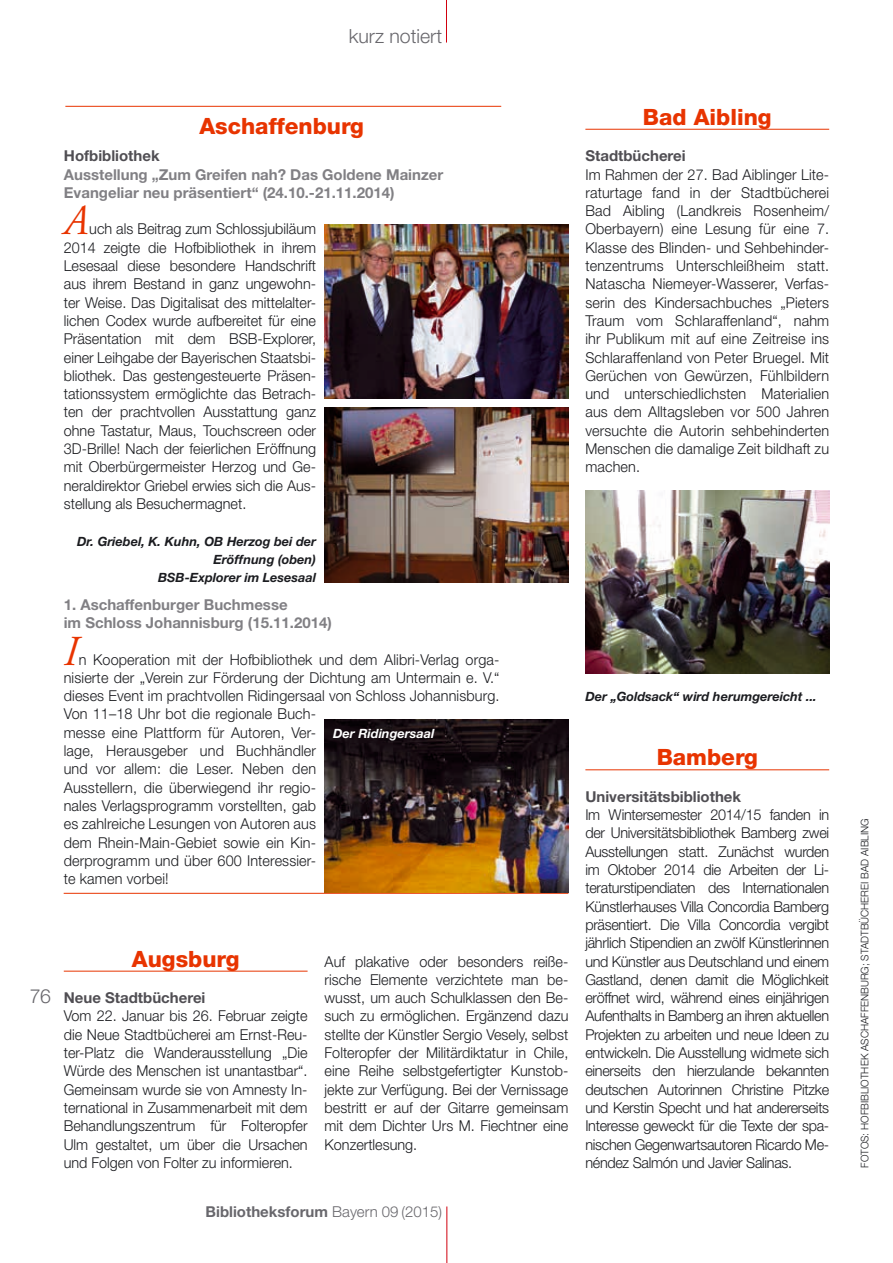
<style>
.page{position:relative;width:893px;height:1263px;background:#fff}
.page>*{position:absolute;margin:0;border:0;box-sizing:border-box;transform-origin:0 0}
.t1{font:italic 42.6px "Adobe Garamond";color:#e83400;scale:.96 1}
.t2{font:800 22.5px "Helvetica Neue";color:#e83400}
.t3{font:300 19.5px "Helvetica Neue";color:#68676c}
.t4{font:300 15px/18.3px "Helvetica Neue";letter-spacing:.01em;color:#1b1c20;text-align:justify;scale:.96 1}
.t5{font:700 15px/18.3px "Helvetica Neue";color:#818084}
.t6{font:700 15px "Helvetica Neue";color:#504e53}
.t7{font:700 15px "Helvetica Neue";color:#68676c}
.t8{font:italic 700 12.75px/18.3px "Helvetica Neue";color:#1b1c20;text-align:right}
.t9{font:italic 700 12.75px "Helvetica Neue";color:#fff}
.t10{font:300 10.5px "Helvetica Neue";color:#1b1c20;scale:.96 1}
.s1{font-weight:300}
</style>
<div class="page">
<hr style="left:446px;top:0;width:1px;height:43px;background:#d1010e">
<hr style="left:585px;top:129px;width:244px;height:1px;background:#e83400">
<hr style="left:585px;top:769px;width:244px;height:1px;background:#e83400">
<hr style="left:65px;top:106px;width:436px;height:1px;background:#e83400">
<hr style="left:64px;top:893px;width:504px;height:1px;background:#e83400">
<img style="left:325px;top:225px;width:243px;height:173px">
<img style="left:325px;top:407px;width:243px;height:175px">
<img style="left:325px;top:719px;width:243px;height:174px">
<hr style="left:64px;top:971px;width:244px;height:1px;background:#e83400">
<img style="left:585px;top:491px;width:244px;height:182px">
<hr style="left:446px;top:1206px;width:1px;height:57px;background:#d1010e">
<h3 class="t3" style="left:349px;top:24px;width:95px">kurz notiert</h3>
<h2 class="t2" style="left:199px;top:112px;width:166px">Aschaffenburg</h2>
<p class="t6" style="left:64px;top:147px;width:97px">Hofbibliothek</p>
<p class="t5" style="left:64px;top:165px;width:381px">Ausstellung „Zum Greifen nah? Das Goldene Mainzer<br>Evangeliar neu präsentiert“ (24.10.-21.11.2014)</p>
<h1 class="t1" style="left:64px;top:198px;width:27px">A</h1>
<p class="t4" style="left:64px;top:220px;width:264px;text-indent:25px">uch als Beitrag zum Schlossjubiläum 2014 zeigte die Hofbibliothek in ihrem Lesesaal diese besondere Handschrift aus ihrem Bestand in ganz ungewohn&shy;ter Weise. Das Digitalisat des mittelalter&shy;lichen Codex wurde aufbereitet für eine Präsentation mit dem BSB-Explorer, einer Leihgabe der Bayerischen Staatsbi&shy;bliothek. Das gestengesteuerte Präsen&shy;tationssystem ermöglichte das Betrach&shy;ten der prachtvollen Ausstattung ganz ohne Tastatur, Maus, Touchscreen oder 3D-Brille! Nach der feierlichen Eröffnung mit Oberbürgermeister Herzog und Ge&shy;neraldirektor Griebel erwies sich die Aus&shy;stellung als Besuchermagnet.</p>
<p class="t8" style="left:77px;top:532px;width:240px">Dr. Griebel, K. Kuhn, OB Herzog bei der<br>Eröffnung (oben)<br>BSB-Explorer im Lesesaal</p>
<p class="t5" style="left:64px;top:595px;width:270px">1. Aschaffenburger Buchmesse<br>im Schloss Johannisburg (15.11.2014)</p>
<h1 class="t1" style="left:64px;top:628px;width:16px">I</h1>
<p class="t4" style="left:64px;top:650px;width:455px;text-align:left;text-indent:15px">n Kooperation mit der Hofbibliothek und dem Alibri-Verlag orga&shy;nisierte der „Verein zur Förderung der Dichtung am Untermain e. V.“ dieses Event im prachtvollen Ridingersaal von Schloss Johannisburg.<br>Von 11–18 Uhr bot die regionale Buch-<br>messe eine Plattform für Autoren, Ver-<br>lage, Herausgeber und Buchhändler<br>und vor allem: die Leser. Neben den<br>Ausstellern, die überwiegend ihr regio-<br>nales Verlagsprogramm vorstellten, gab<br>es zahlreiche Lesungen von Autoren aus<br>dem Rhein-Main-Gebiet sowie ein Kin-<br>derprogramm und über 600 Interessier-<br>te kamen vorbei!</p>
<p class="t9" style="left:333px;top:725px;width:103px">Der Ridingersaal</p>
<h3 class="t3" style="left:30px;top:984px;width:23px">76</h3>
<h2 class="t2" style="left:132px;top:945px;width:109px">Augsburg</h2>
<p class="t6" style="left:64px;top:988px;width:143px">Neue Stadtbücherei</p>
<p class="t4" style="left:64px;top:1007px;width:255px">Vom 22. Januar bis 26. Februar zeigte die Neue Stadtbücherei am Ernst-Reu&shy;ter-Platz die Wanderausstellung „Die Würde des Menschen ist unantastbar“.<br>Gemeinsam wurde sie von Amnesty In&shy;ternational in Zusammenarbeit mit dem Behandlungszentrum für Folteropfer Ulm gestaltet, um über die Ursachen und Folgen von Folter zu informieren.</p>
<p class="t4" style="left:325px;top:952px;width:255px">Auf plakative oder besonders reiße&shy;rische Elemente verzichtete man be&shy;wusst, um auch Schulklassen den Be&shy;such zu ermöglichen. Ergänzend dazu stellte der Künstler Sergio Vesely, selbst Folteropfer der Militärdiktatur in Chile, eine Reihe selbstgefertigter Kunstob&shy;jekte zur Verfügung. Bei der Vernissage bestritt er auf der Gitarre gemeinsam mit dem Dichter Urs M. Fiechtner eine Konzertlesung.</p>
<p class="t7" style="left:206px;top:1202px;width:238px">Bibliotheksforum <span class="s1">Bayern 09 (2015)</span></p>
<h2 class="t2" style="left:643px;top:103px;width:130px">Bad Aibling</h2>
<p class="t6" style="left:585px;top:147px;width:102px">Stadtbücherei</p>
<p class="t4" style="left:585px;top:165px;width:255px">Im Rahmen der 27. Bad Aiblinger Lite&shy;raturtage fand in der Stadtbücherei Bad Aibling (Landkreis Rosenheim/ Oberbayern) eine Lesung für eine 7.<br>Klasse des Blinden- und Sehbehinder&shy;tenzentrums Unterschleißheim statt.<br>Natascha Niemeyer-Wasserer, Verfas&shy;serin des Kindersachbuches „Pieters Traum vom Schlaraffenland“, nahm ihr Publikum mit auf eine Zeitreise ins Schlaraffenland von Peter Bruegel. Mit Gerüchen von Gewürzen, Fühlbildern und unterschiedlichsten Materialien aus dem Alltagsleben vor 500 Jahren versuchte die Autorin sehbehinderten Menschen die damalige Zeit bildhaft zu machen.</p>
<p class="t8" style="left:585px;top:687px;width:233px">Der „Goldsack“ wird herumgereicht ...</p>
<h2 class="t2" style="left:657px;top:744px;width:103px">Bamberg</h2>
<p class="t6" style="left:585px;top:787px;width:157px">Universitätsbibliothek</p>
<p class="t4" style="left:585px;top:805px;width:255px">Im Wintersemester 2014/15 fanden in der Universitätsbibliothek Bamberg zwei Ausstellungen statt. Zunächst wurden im Oktober 2014 die Arbeiten der Li&shy;teraturstipendiaten des Internationalen Künstlerhauses Villa Concordia Bamberg präsentiert. Die Villa Concordia vergibt jährlich Stipendien an zwölf Künstlerinnen und Künstler aus Deutschland und einem Gastland, denen damit die Möglichkeit eröffnet wird, während eines einjährigen Aufenthalts in Bamberg an ihren aktuellen Projekten zu arbeiten und neue Ideen zu entwickeln. Die Ausstellung widmete sich einerseits den hierzulande bekannten deutschen Autorinnen Christine Pitzke und Kerstin Specht und hat andererseits Interesse geweckt für die Texte der spa&shy;nischen Gegenwartsautoren Ricardo Me&shy;néndez Salmón und Javier Salinas.</p>
<p class="t10" style="left:858px;top:1168px;width:365px;rotate:-90deg">FOTOS: HOFBIBLIOTHEK ASCHAFFENBURG; STADTBÜCHEREI BAD AIBLING</p>
</div>
